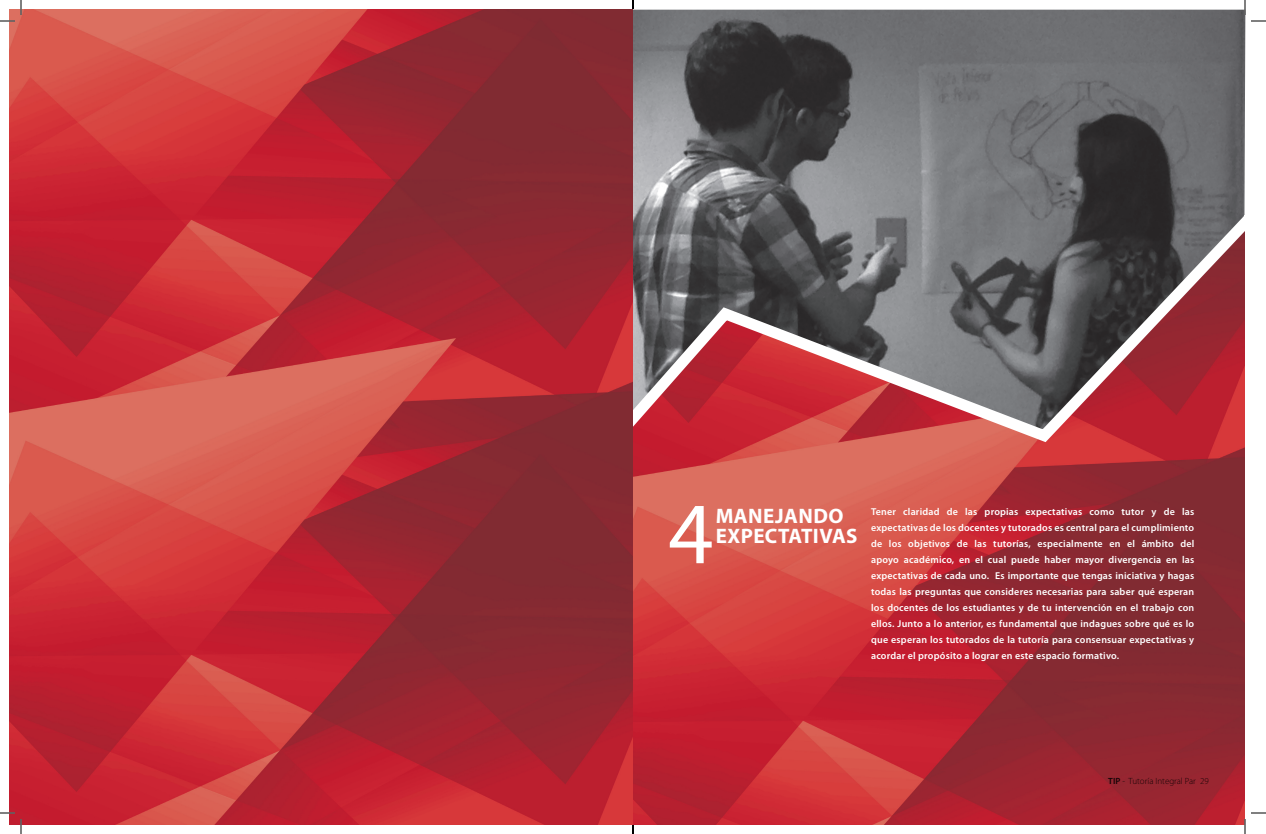
<style>
.page{position:relative;width:1266px;height:834px;background:#fff}
.page>*{position:absolute;margin:0;border:0;box-sizing:border-box;transform-origin:0 0}
.t1{font:88px "Myriad Pro";color:#fff}
.t2{font:700 21px "Myriad Pro";letter-spacing:.02em;color:#fff}
.t3{font:600 10px/16px "Myriad Pro";letter-spacing:.02em;color:#fff;text-align:justify}
.t4{font:300 9px "Myriad Pro";color:#231f20}
.s1{font-weight:600}
</style>
<div class="page">
<img style="left:633px;top:462px;width:612px;height:362px">
<svg style="left:633px;top:10px;width:613px;height:452px;background:#7d5f62"></svg>
<img style="left:10px;top:10px;width:623px;height:814px">
<svg style="left:0;top:0;width:22px;height:22px"></svg>
<svg style="left:0;top:812px;width:22px;height:22px"></svg>
<svg style="left:1244px;top:0;width:22px;height:22px"></svg>
<svg style="left:1244px;top:812px;width:22px;height:22px"></svg>
<svg style="left:632px;top:0;width:2px;height:9px"></svg>
<svg style="left:632px;top:825px;width:2px;height:9px"></svg>
<h1 class="t1" style="left:668px;top:486px;width:47px">4</h1>
<h2 class="t2" style="left:716px;top:504px;width:129px">MANEJANDO</h2>
<h2 class="t2" style="left:716px;top:524px;width:143px">EXPECTATIVAS</h2>
<p class="t3" style="left:871px;top:503px;width:325px">Tener claridad de las propias expectativas como tutor y de las expectativas de los docentes y tutorados es central para el cumplimiento de los objetivos de las tutorías, especialmente en el ámbito del apoyo académico, en el cual puede haber mayor divergencia en las expectativas de cada uno. Es importante que tengas iniciativa y hagas todas las preguntas que consideres necesarias para saber qué esperan los docentes de los estudiantes y de tu intervención en el trabajo con ellos. Junto a lo anterior, es fundamental que indagues sobre qué es lo que esperan los tutorados de la tutoría para consensuar expectativas y acordar el propósito a lograr en este espacio formativo.</p>
<p class="t4" style="left:1108px;top:776px;width:102px"><span class="s1">TIP</span> - Tutoría Integral Par 29</p>
</div>
